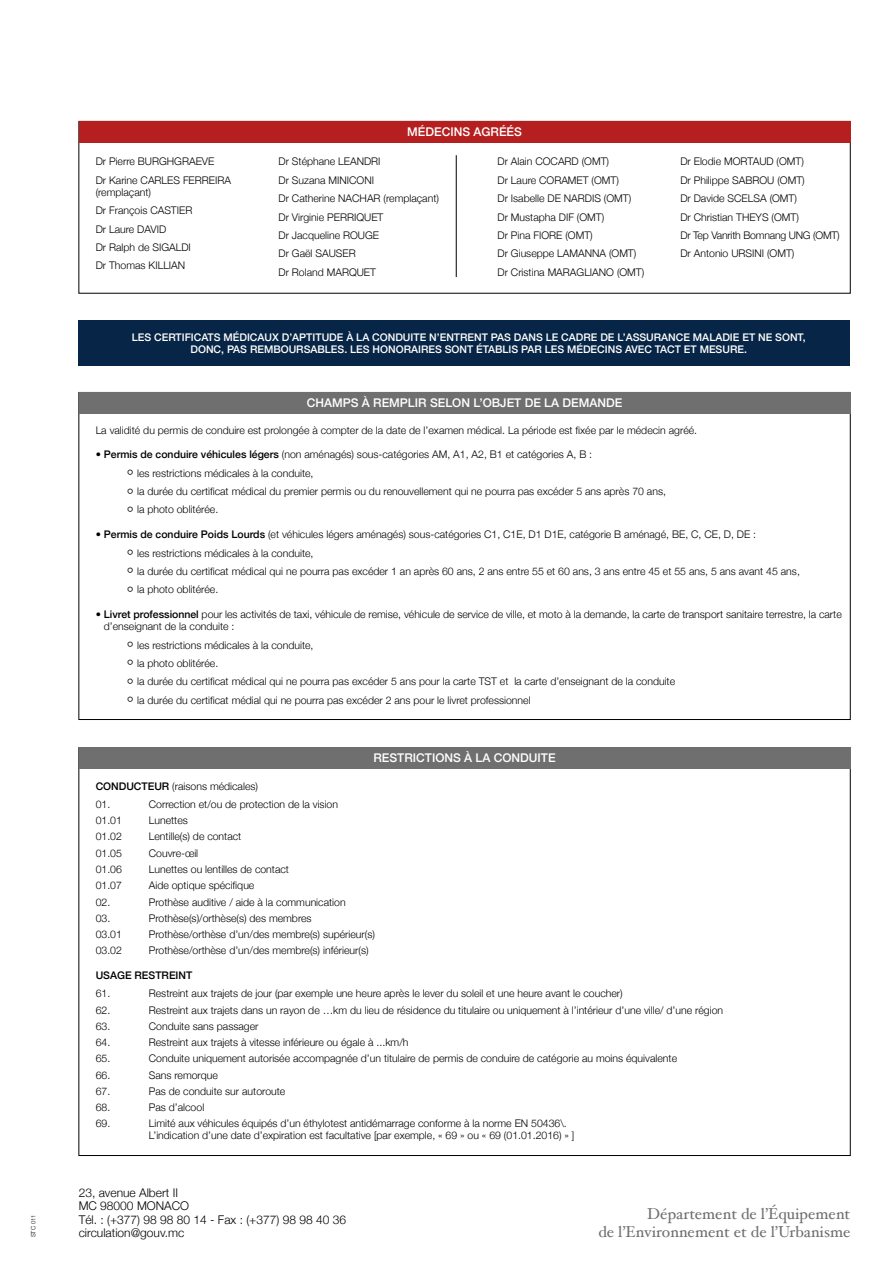
<style>
.page{position:relative;width:893px;height:1263px;background:#fff}
.page>*{position:absolute;margin:0;border:0;box-sizing:border-box;transform-origin:0 0}
.t1{font:15.75px/18px "Hoefler Text";color:#706f6f;text-align:right}
.t2{font:300 12px/13.5px "Helvetica Neue";color:#000}
.t3{font:500 12px "Helvetica Neue";color:#fff}
.t4{font:300 10.5px/18.5px "Helvetica Neue";color:#000}
.t5{font:500 10.5px/12px "Helvetica Neue";color:#fff;text-align:center}
.t6{font:500 10.5px "Helvetica Neue";color:#000}
.t7{font:300 6px "Helvetica Neue";color:#000}
.s1{font-weight:500}
</style>
<div class="page">
<div style="left:79px;top:320px;width:771px;height:46px;background:#072546"></div>
<div style="left:79px;top:121px;width:771px;height:21px;background:#b51f1f"></div>
<div style="left:79px;top:392px;width:771px;height:21px;background:#706f6f"></div>
<div style="left:79px;top:747px;width:771px;height:22px;background:#706f6f"></div>
<hr style="left:456px;top:155px;width:1px;height:122px;background:#000">
<p class="t7" style="left:29px;top:1237px;width:25px;rotate:-90deg">STC 011</p>
<p class="t4" style="left:96px;top:152px;width:137px">Dr Pierre BURGHGRAEVE<br>Dr Karine CARLES FERREIRA</p>
<p class="t4" style="left:96px;top:182px;width:98px">(remplaçant)<br>Dr François CASTIER<br>Dr Laure DAVID<br>Dr Ralph de SIGALDI<br>Dr Thomas KILLIAN</p>
<p class="t3" style="left:407px;top:122px;width:116px">MÉDECINS AGRÉÉS</p>
<p class="t4" style="left:279px;top:152px;width:162px">Dr Stéphane LEANDRI<br>Dr Suzana MINICONI<br>Dr Catherine NACHAR (remplaçant)<br>Dr Virginie PERRIQUET<br>Dr Jacqueline ROUGE<br>Dr Gaël SAUSER<br>Dr Roland MARQUET</p>
<p class="t4" style="left:497px;top:152px;width:148px">Dr Alain COCARD (OMT)<br>Dr Laure CORAMET (OMT)<br>Dr Isabelle DE NARDIS (OMT)<br>Dr Mustapha DIF (OMT)<br>Dr Pina FIORE (OMT)<br>Dr Giuseppe LAMANNA (OMT)<br>Dr Cristina MARAGLIANO (OMT)</p>
<p class="t4" style="left:680px;top:152px;width:161px">Dr Elodie MORTAUD (OMT)<br>Dr Philippe SABROU (OMT)<br>Dr Davide SCELSA (OMT)<br>Dr Christian THEYS (OMT)<br>Dr Tep Vanrith Bomnang UNG (OMT)<br>Dr Antonio URSINI (OMT)</p>
<p class="t5" style="left:132px;top:330px;width:675px">LES CERTIFICATS MÉDICAUX D’APTITUDE À LA CONDUITE N’ENTRENT PAS DANS LE CADRE DE L’ASSURANCE MALADIE ET NE SONT,<br>DONC, PAS REMBOURSABLES. LES HONORAIRES SONT ÉTABLIS PAR LES MÉDECINS AVEC TACT ET MESURE.</p>
<p class="t3" style="left:307px;top:393px;width:317px">CHAMPS À REMPLIR SELON L’OBJET DE LA DEMANDE</p>
<p class="t4" style="left:96px;top:421px;width:603px">La validité du permis de conduire est prolongée à compter de la date de l’examen médical. La période est fixée par le médecin agréé.</p>
<p class="t4" style="left:137px;top:445px;width:530px;text-indent:-41px">• <span class="s1">Permis de conduire véhicules légers</span> (non aménagés) sous-catégories AM, A1, A2, B1 et catégories A, B :<br>les restrictions médicales à la conduite,<br>la durée du certificat médical du premier permis ou du renouvellement qui ne pourra pas excéder 5 ans après 70 ans, la photo oblitérée.</p>
<p class="t4" style="left:137px;top:524px;width:664px;text-indent:-41px">• <span class="s1">Permis de conduire Poids Lourds</span> (et véhicules légers aménagés) sous-catégories C1, C1E, D1 D1E, catégorie B aménagé, BE, C, CE, D, DE :<br>les restrictions médicales à la conduite,<br>la durée du certificat médical qui ne pourra pas excéder 1 an après 60 ans, 2 ans entre 55 et 60 ans, 3 ans entre 45 et 55 ans, 5 ans avant 45 ans, la photo oblitérée.</p>
<p class="t4" style="left:104px;top:608px;width:739px;line-height:12px;text-indent:-8px">• <span class="s1">Livret professionnel</span> pour les activités de taxi, véhicule de remise, véhicule de service de ville, et moto à la demande, la carte de transport sanitaire terrestre, la carte d’enseignant de la conduite :</p>
<p class="t4" style="left:137px;top:635px;width:540px">les restrictions médicales à la conduite,<br>la photo oblitérée.<br>la durée du certificat médical qui ne pourra pas excéder 5 ans pour la carte TST et la carte d’enseignant de la conduite la durée du certificat médial qui ne pourra pas excéder 2 ans pour le livret professionnel</p>
<p class="t4" style="left:96px;top:776px;width:164px"><span class="s1">CONDUCTEUR</span> (raisons médicales)<br>01.</p>
<p class="t4" style="left:149px;top:794px;width:191px">Correction et/ou de protection de la vision</p>
<p class="t3" style="left:374px;top:748px;width:184px">RESTRICTIONS À LA CONDUITE</p>
<p class="t4" style="left:96px;top:810px;width:28px">01.01</p>
<p class="t4" style="left:149px;top:810px;width:41px">Lunettes</p>
<p class="t4" style="left:96px;top:827px;width:28px">01.02</p>
<p class="t4" style="left:149px;top:827px;width:94px">Lentille(s) de contact</p>
<p class="t4" style="left:96px;top:843px;width:28px">01.05</p>
<p class="t4" style="left:149px;top:843px;width:51px">Couvre-œil</p>
<p class="t4" style="left:96px;top:859px;width:28px">01.06</p>
<p class="t4" style="left:149px;top:859px;width:142px">Lunettes ou lentilles de contact</p>
<p class="t4" style="left:96px;top:875px;width:28px">01.07</p>
<p class="t4" style="left:149px;top:875px;width:107px">Aide optique spécifique</p>
<p class="t4" style="left:96px;top:892px;width:16px">02.</p>
<p class="t4" style="left:149px;top:892px;width:198px">Prothèse auditive / aide à la communication</p>
<p class="t4" style="left:96px;top:908px;width:16px">03.</p>
<p class="t4" style="left:149px;top:908px;width:164px">Prothèse(s)/orthèse(s) des membres</p>
<p class="t4" style="left:96px;top:924px;width:28px">03.01</p>
<p class="t4" style="left:149px;top:924px;width:228px">Prothèse/orthèse d’un/des membre(s) supérieur(s)</p>
<p class="t4" style="left:96px;top:940px;width:28px">03.02</p>
<p class="t4" style="left:149px;top:940px;width:221px">Prothèse/orthèse d’un/des membre(s) inférieur(s)</p>
<p class="t6" style="left:96px;top:967px;width:98px">USAGE RESTREINT</p>
<p class="t4" style="left:96px;top:984px;width:16px">61.</p>
<p class="t4" style="left:149px;top:984px;width:475px">Restreint aux trajets de jour (par exemple une heure après le lever du soleil et une heure avant le coucher)</p>
<p class="t4" style="left:96px;top:1000px;width:16px">62.</p>
<p class="t4" style="left:149px;top:1000px;width:576px">Restreint aux trajets dans un rayon de …km du lieu de résidence du titulaire ou uniquement à l’intérieur d’une ville/ d’une région</p>
<p class="t4" style="left:96px;top:1016px;width:16px">63.</p>
<p class="t4" style="left:149px;top:1016px;width:111px">Conduite sans passager</p>
<p class="t4" style="left:96px;top:1032px;width:16px">64.</p>
<p class="t4" style="left:149px;top:1032px;width:261px">Restreint aux trajets à vitesse inférieure ou égale à ...km/h</p>
<p class="t4" style="left:96px;top:1049px;width:16px">65.</p>
<p class="t4" style="left:149px;top:1049px;width:530px">Conduite uniquement autorisée accompagnée d’un titulaire de permis de conduire de catégorie au moins équivalente</p>
<p class="t4" style="left:96px;top:1065px;width:16px">66.</p>
<p class="t4" style="left:149px;top:1065px;width:71px">Sans remorque</p>
<p class="t4" style="left:96px;top:1081px;width:16px">67.</p>
<p class="t4" style="left:149px;top:1081px;width:138px">Pas de conduite sur autoroute</p>
<p class="t4" style="left:96px;top:1097px;width:16px">68.</p>
<p class="t4" style="left:149px;top:1097px;width:57px">Pas d’alcool</p>
<p class="t4" style="left:96px;top:1114px;width:16px">69.</p>
<p class="t4" style="left:149px;top:1117px;width:427px;line-height:12px">Limité aux véhicules équipés d’un éthylotest antidémarrage conforme à la norme EN 50436\.<br>L’indication d’une date d’expiration est facultative [par exemple, « 69 » ou « 69 (01.01.2016) » ]</p>
<p class="t2" style="left:79px;top:1185px;width:269px">23, avenue Albert II<br>MC 98000 MONACO<br>Tél. : (+377) 98 98 80 14 - Fax : (+377) 98 98 40 36</p>
<p class="t2" style="left:79px;top:1225px;width:107px">circulation@gouv.mc</p>
<h1 class="t1" style="left:598px;top:1205px;width:254px">Département de l’Équipement<br>de l’Environnement et de l’Urbanisme</h1>
</div>
